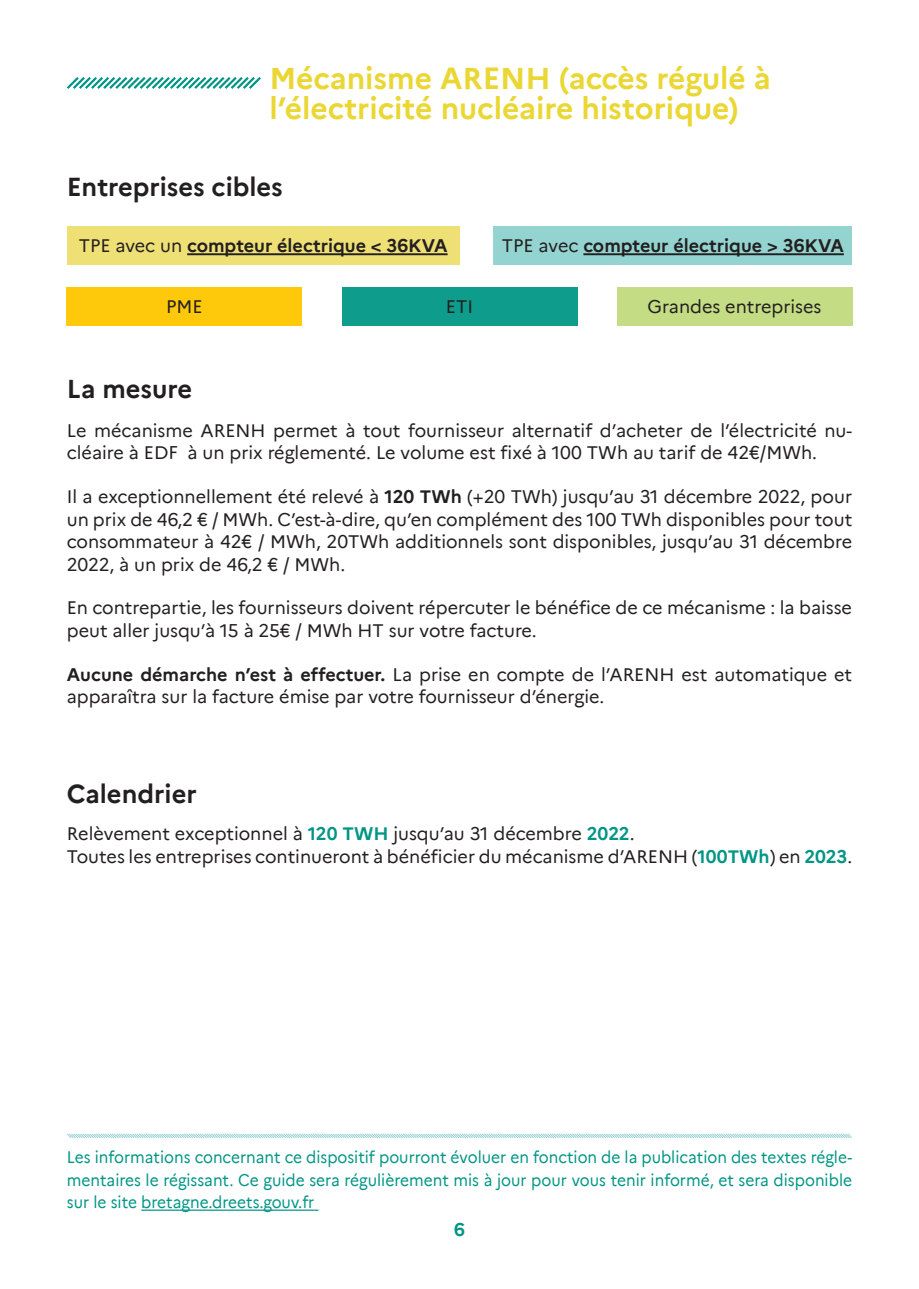
<style>
.page{position:relative;width:919px;height:1289px;background:#fff}
.page>*{position:absolute;margin:0;border:0;box-sizing:border-box;transform-origin:0 0}
.Mesures{font:700 30px/30px "Marianne";color:#ead733}
.Entreprises_cibles{font:700 25.5px "Marianne";color:#231f20}
.t1{font:18px/22.5px "Marianne";color:#231f20}
.t2{font:700 18px "Marianne";color:#231f20}
.t3{font:700 18px "Marianne";color:#009585}
.t4{font:16.5px/22.5px "Marianne";color:#009585;text-align:justify;scale:.94 1}
.s1{font-weight:400}
.s2{font-weight:700}
.s3{font-weight:700;color:#009585}
</style>
<div class="page">
<svg style="left:67px;top:77px;width:194px;height:12px"></svg>
<div style="left:67px;top:226px;width:392px;height:38px;background:#efe076"></div>
<hr style="left:187px;top:253px;width:260px;height:2px;background:#231f20">
<div style="left:493px;top:226px;width:359px;height:38px;background:#94d4d0"></div>
<hr style="left:583px;top:253px;width:260px;height:2px;background:#231f20">
<div style="left:617px;top:287px;width:235px;height:38px;background:#c4dc84"></div>
<div style="left:342px;top:287px;width:235px;height:38px;background:#0e9c8c"></div>
<div style="left:67px;top:287px;width:235px;height:38px;background:#fec80b"></div>
<svg style="left:67px;top:1133px;width:785px;height:5px"></svg>
<hr style="left:141px;top:1209px;width:173px;height:1px;background:#009585">
<p class="Mesures" style="left:269px;top:61px;width:503px">Mécanisme ARENH (accès régulé à l’électricité nucléaire historique)</p>
<p class="Entreprises_cibles" style="left:67px;top:167px;width:217px">Entreprises cibles</p>
<p class="t2" style="left:79px;top:231px;width:370px"><span class="s1">TPE avec un</span> compteur électrique &lt; 36KVA</p>
<p class="t2" style="left:502px;top:231px;width:343px"><span class="s1">TPE avec</span> compteur électrique &gt; 36KVA</p>
<p class="t1" style="left:166px;top:294px;width:38px">PME</p>
<p class="t1" style="left:446px;top:294px;width:29px">ETI</p>
<p class="t1" style="left:647px;top:294px;width:175px">Grandes entreprises</p>
<p class="Entreprises_cibles" style="left:67px;top:369px;width:127px">La mesure</p>
<p class="t1" style="left:67px;top:418px;width:786px">Le mécanisme ARENH permet à tout fournisseur alternatif d’acheter de l’électricité nu&shy;cléaire à EDF à un prix réglementé. Le volume est fixé à 100 TWh au tarif de 42€/MWh.</p>
<p class="t1" style="left:67px;top:484px;width:786px;text-align:justify">Il a exceptionnellement été relevé à <span class="s2">120 TWh</span> (+20 TWh) jusqu’au 31 décembre 2022, pour un prix de 46,2 € / MWh. C’est-à-dire, qu’en complément des 100 TWh disponibles pour tout consommateur à 42€ / MWh, 20TWh additionnels sont disponibles, jusqu’au 31 décembre 2022, à un prix de 46,2 € / MWh.</p>
<p class="t1" style="left:67px;top:595px;width:786px">En contrepartie, les fournisseurs doivent répercuter le bénéfice de ce mécanisme : la baisse peut aller jusqu’à 15 à 25€ / MWh HT sur votre facture.</p>
<p class="t1" style="left:67px;top:661px;width:786px"><span class="s2">Aucune démarche n’est à effectuer.</span> La prise en compte de l’ARENH est automatique et apparaîtra sur la facture émise par votre fournisseur d’énergie.</p>
<p class="Entreprises_cibles" style="left:67px;top:774px;width:131px">Calendrier</p>
<p class="t1" style="left:67px;top:821px;width:569px">Relèvement exceptionnel à <span class="s3">120 TWH</span> jusqu’au 31 décembre <span class="s3">2022</span>.</p>
<p class="t1" style="left:67px;top:843px;width:786px">Toutes les entreprises continueront à bénéficier du mécanisme d’ARENH (<span class="s3">100TWh</span>) en <span class="s3">2023</span>.</p>
<p class="t4" style="left:67px;top:1144px;width:837px">Les informations concernant ce dispositif pourront évoluer en fonction de la publication des textes régle&shy;mentaires le régissant. Ce guide sera régulièrement mis à jour pour vous tenir informé, et sera disponible sur le site bretagne.dreets.gouv.fr</p>
<p class="t3" style="left:454px;top:1215px;width:12px">6</p>
</div>
